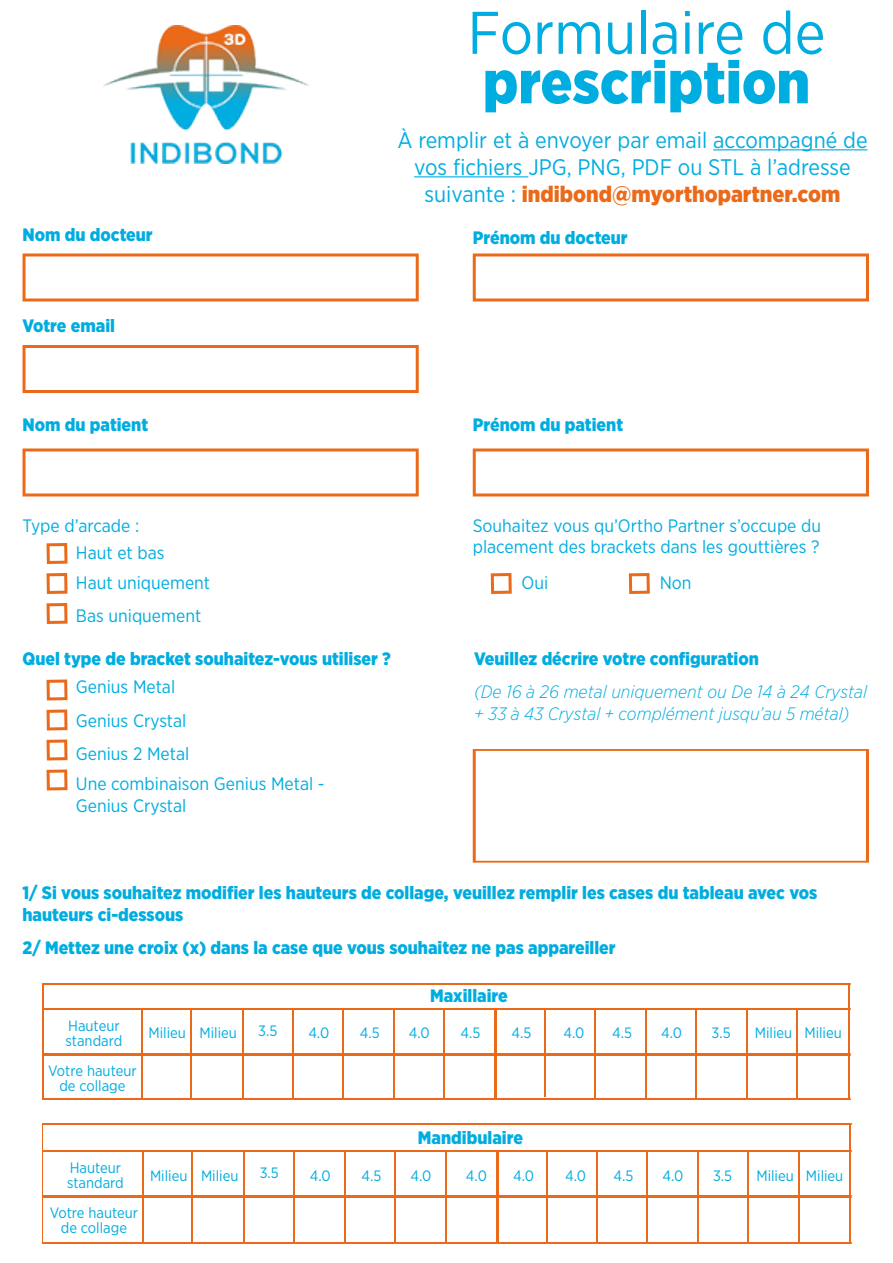
<style>
.page{position:relative;width:893px;height:1263px;background:#fff}
.page>*{position:absolute;margin:0;border:0;box-sizing:border-box;transform-origin:0 0}
.t1{font:60px "Gotham Narrow";color:#00ade0}
.t2{font:900 60px "Gotham Narrow";color:#00ade0}
.t3{font:22.5px/27px "Gotham Narrow";color:#00ade0;text-align:center}
.t4{font:900 18px/21.6px "Gotham Narrow";color:#00ade0}
.t5{font:18px/21.6px "Gotham Narrow";color:#00ade0}
.t6{font:italic 300 18px/21.6px "Gotham Narrow";color:#00ade0}
.t7{font:15px/15px "Gotham Narrow";color:#00ade0}
.s1{font-weight:900;color:#eb6a19}
</style>
<div class="page">
<img style="left:22px;top:25px;width:847px;height:1217px">
<img style="left:104px;top:26px;width:205px;height:138px">
<hr style="left:713px;top:149px;width:154px;height:1px;background:#00ade0">
<hr style="left:414px;top:176px;width:114px;height:1px;background:#00ade0">
<svg style="left:472px;top:254px;width:396px;height:48px"></svg>
<svg style="left:472px;top:448px;width:396px;height:48px"></svg>
<svg style="left:472px;top:749px;width:396px;height:114px"></svg>
<svg style="left:22px;top:448px;width:396px;height:48px"></svg>
<svg style="left:22px;top:254px;width:396px;height:48px"></svg>
<svg style="left:47px;top:543px;width:20px;height:21px"></svg>
<svg style="left:47px;top:680px;width:20px;height:20px"></svg>
<svg style="left:47px;top:710px;width:20px;height:20px"></svg>
<svg style="left:47px;top:740px;width:20px;height:20px"></svg>
<svg style="left:47px;top:770px;width:20px;height:20px"></svg>
<svg style="left:47px;top:603px;width:20px;height:21px"></svg>
<svg style="left:491px;top:573px;width:20px;height:21px"></svg>
<svg style="left:629px;top:573px;width:20px;height:21px"></svg>
<svg style="left:47px;top:573px;width:20px;height:21px"></svg>
<svg style="left:22px;top:345px;width:396px;height:48px"></svg>
<hr style="left:43px;top:983px;width:849px;height:1px;background:#eb6a19">
<hr style="left:42px;top:983px;width:2px;height:117px;background:#eb6a19">
<hr style="left:141px;top:1010px;width:1px;height:88px;background:#eb6a19">
<hr style="left:190px;top:1008px;width:1px;height:90px;background:#eb6a19">
<hr style="left:242px;top:1008px;width:1px;height:90px;background:#eb6a19">
<hr style="left:292px;top:1008px;width:2px;height:90px;background:#eb6a19">
<hr style="left:343px;top:1008px;width:1px;height:90px;background:#eb6a19">
<hr style="left:393px;top:1008px;width:1px;height:90px;background:#eb6a19">
<hr style="left:443px;top:1008px;width:2px;height:90px;background:#eb6a19">
<hr style="left:494px;top:1010px;width:3px;height:90px;background:#eb6a19">
<hr style="left:544px;top:1009px;width:1px;height:88px;background:#eb6a19">
<hr style="left:595px;top:1009px;width:1px;height:89px;background:#eb6a19">
<hr style="left:645px;top:1009px;width:1px;height:89px;background:#eb6a19">
<hr style="left:695px;top:1009px;width:1px;height:89px;background:#eb6a19">
<hr style="left:746px;top:1008px;width:1px;height:90px;background:#eb6a19">
<hr style="left:796px;top:1008px;width:2px;height:90px;background:#eb6a19">
<hr style="left:847px;top:983px;width:2px;height:115px;background:#eb6a19">
<hr style="left:44px;top:1008px;width:848px;height:1px;background:#eb6a19">
<hr style="left:43px;top:1053px;width:849px;height:3px;background:#eb6a19">
<hr style="left:43px;top:1098px;width:849px;height:1px;background:#eb6a19">
<hr style="left:42px;top:1123px;width:850px;height:2px;background:#eb6a19">
<hr style="left:42px;top:1124px;width:1px;height:118px;background:#eb6a19">
<hr style="left:143px;top:1152px;width:1px;height:91px;background:#eb6a19">
<hr style="left:192px;top:1150px;width:1px;height:92px;background:#eb6a19">
<hr style="left:243px;top:1150px;width:1px;height:94px;background:#eb6a19">
<hr style="left:294px;top:1150px;width:1px;height:94px;background:#eb6a19">
<hr style="left:344px;top:1150px;width:1px;height:94px;background:#eb6a19">
<hr style="left:394px;top:1150px;width:2px;height:94px;background:#eb6a19">
<hr style="left:445px;top:1150px;width:1px;height:94px;background:#eb6a19">
<hr style="left:495px;top:1152px;width:3px;height:90px;background:#eb6a19">
<hr style="left:546px;top:1152px;width:1px;height:92px;background:#eb6a19">
<hr style="left:596px;top:1152px;width:1px;height:92px;background:#eb6a19">
<hr style="left:646px;top:1152px;width:2px;height:92px;background:#eb6a19">
<hr style="left:697px;top:1152px;width:1px;height:92px;background:#eb6a19">
<hr style="left:747px;top:1150px;width:1px;height:92px;background:#eb6a19">
<hr style="left:798px;top:1150px;width:1px;height:94px;background:#eb6a19">
<hr style="left:849px;top:1124px;width:2px;height:120px;background:#eb6a19">
<hr style="left:42px;top:1150px;width:850px;height:2px;background:#eb6a19">
<hr style="left:42px;top:1196px;width:850px;height:2px;background:#eb6a19">
<hr style="left:42px;top:1242px;width:850px;height:2px;background:#eb6a19">
<p class="t4" style="left:22px;top:224px;width:132px">Nom du docteur</p>
<p class="t4" style="left:22px;top:315px;width:94px">Votre email</p>
<p class="t4" style="left:22px;top:414px;width:127px">Nom du patient</p>
<p class="t5" style="left:22px;top:514px;width:118px">Type d’arcade :</p>
<p class="t5" style="left:76px;top:542px;width:90px">Haut et bas</p>
<h1 class="t1" style="left:467px;top:-5px;width:359px">Formulaire de</h1>
<h1 class="t2" style="left:483px;top:43px;width:329px">prescription</h1>
<p class="t3" style="left:397px;top:126px;width:471px">À remplir et à envoyer par email accompagné de vos fichiers JPG, PNG, PDF ou STL à l’adresse suivante : <span class="s1">indibond@myorthopartner.com</span></p>
<p class="t4" style="left:472px;top:227px;width:156px">Prénom du docteur</p>
<p class="t4" style="left:472px;top:414px;width:152px">Prénom du patient</p>
<p class="t5" style="left:472px;top:514px;width:350px">Souhaitez vous qu’Ortho Partner s’occupe du placement des brackets dans les gouttières ?</p>
<p class="t5" style="left:76px;top:572px;width:136px">Haut uniquement</p>
<p class="t5" style="left:521px;top:572px;width:28px">Oui</p>
<p class="t5" style="left:659px;top:572px;width:33px">Non</p>
<p class="t5" style="left:76px;top:605px;width:127px">Bas uniquement</p>
<p class="t4" style="left:22px;top:648px;width:370px">Quel type de bracket souhaitez-vous utiliser ?</p>
<p class="t5" style="left:76px;top:669px;width:115px;line-height:33.8px">Genius Metal<br>Genius Crystal<br>Genius 2 Metal</p>
<p class="t5" style="left:76px;top:773px;width:250px">Une combinaison Genius Metal -<br>Genius Crystal</p>
<p class="t4" style="left:474px;top:648px;width:286px">Veuillez décrire votre configuration</p>
<p class="t6" style="left:474px;top:680px;width:394px">(De 16 à 26 metal uniquement ou De 14 à 24 Crystal + 33 à 43 Crystal + complément jusqu’au 5 métal)</p>
<p class="t4" style="left:22px;top:882px;width:796px">1/ Si vous souhaitez modifier les hauteurs de collage, veuillez remplir les cases du tableau avec vos hauteurs ci-dessous</p>
<p class="t4" style="left:22px;top:937px;width:594px">2/ Mettez une croix (x) dans la case que vous souhaitez ne pas appareiller</p>
<p class="t4" style="left:430px;top:984px;width:79px">Maxillaire</p>
<p class="t7" style="left:66px;top:1018px;width:58px">Hauteur standard</p>
<p class="t7" style="left:148px;top:1025px;width:90px">Milieu Milieu</p>
<p class="t7" style="left:258px;top:1023px;width:21px">3.5</p>
<p class="t7" style="left:308px;top:1025px;width:22px">4.0</p>
<p class="t7" style="left:360px;top:1025px;width:21px">4.5</p>
<p class="t7" style="left:409px;top:1025px;width:22px">4.0</p>
<p class="t7" style="left:460px;top:1025px;width:21px">4.5</p>
<p class="t7" style="left:511px;top:1025px;width:21px">4.5</p>
<p class="t7" style="left:563px;top:1025px;width:22px">4.0</p>
<p class="t7" style="left:612px;top:1025px;width:21px">4.5</p>
<p class="t7" style="left:661px;top:1025px;width:22px">4.0</p>
<p class="t7" style="left:711px;top:1025px;width:21px">3.5</p>
<p class="t7" style="left:754px;top:1025px;width:88px">Milieu Milieu</p>
<p class="t7" style="left:48px;top:1063px;width:90px;text-align:center">Votre hauteur de collage</p>
<p class="t4" style="left:418px;top:1127px;width:106px">Mandibulaire</p>
<p class="t7" style="left:67px;top:1160px;width:58px">Hauteur standard</p>
<p class="t7" style="left:150px;top:1168px;width:90px">Milieu Milieu</p>
<p class="t7" style="left:260px;top:1165px;width:21px">3.5</p>
<p class="t7" style="left:310px;top:1168px;width:22px">4.0</p>
<p class="t7" style="left:361px;top:1168px;width:21px">4.5</p>
<p class="t7" style="left:410px;top:1168px;width:22px">4.0</p>
<p class="t7" style="left:466px;top:1168px;width:23px">4.0</p>
<p class="t7" style="left:513px;top:1168px;width:23px">4.0</p>
<p class="t7" style="left:565px;top:1168px;width:22px">4.0</p>
<p class="t7" style="left:613px;top:1168px;width:21px">4.5</p>
<p class="t7" style="left:662px;top:1168px;width:22px">4.0</p>
<p class="t7" style="left:713px;top:1168px;width:21px">3.5</p>
<p class="t7" style="left:756px;top:1168px;width:88px">Milieu Milieu</p>
<p class="t7" style="left:50px;top:1205px;width:90px;text-align:center">Votre hauteur de collage</p>
</div>
